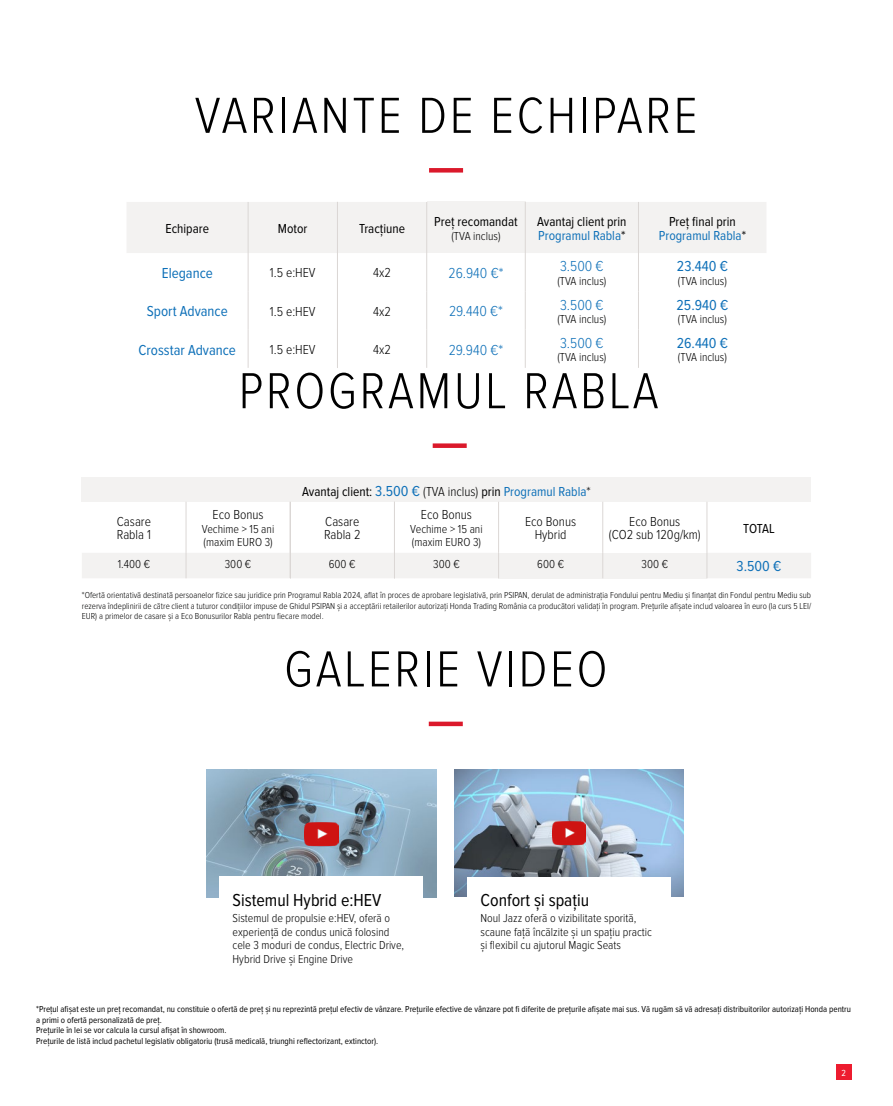
<style>
.page{position:relative;width:893px;height:1106px;background:#fff}
.page>*{position:absolute;margin:0;border:0;box-sizing:border-box;transform-origin:0 0}
.t1{font:300 52.5px "Proxima Nova Cond";letter-spacing:.05em;color:#000}
.t2{font:18px "Proxima Nova Cond";color:#000}
.t3{font:15px "Proxima Nova Cond";color:#0e70b8}
.t4{font:300 15px "Proxima Nova Cond";color:#0e70b8}
.t5{font:13.5px/13.5px "Proxima Nova Cond";color:#000}
.t6{font:300 13.5px/13.5px "Proxima Nova Cond";color:#000}
.t7{font:300 12px/13.5px "Proxima Nova Cond";color:#000}
.t8{font:9.15px "Proxima Nova Cond";color:#fff}
.t9{font:300 9px/10.5px "Proxima Nova Cond";color:#000101;text-align:justify}
.t10{font:9px/10.5px "Proxima Nova Cond";color:#000101}
.s1{color:#0e70b8}
.s2{font-size:15px;color:#0e70b8}
.s3{font-weight:300}
</style>
<div class="page">
<div style="left:836px;top:1064px;width:16px;height:15px;background:#ed1c2f"></div>
<hr style="left:429px;top:168px;width:34px;height:4px;background:#db192b">
<div style="left:427px;top:202px;width:98px;height:51px;background:#f3f2f1"></div>
<div style="left:526px;top:202px;width:240px;height:51px;background:#f3f2f1"></div>
<svg style="left:127px;top:202px;width:299px;height:166px"></svg>
<hr style="left:426px;top:202px;width:1px;height:51px;background:#dbd7d5">
<hr style="left:426px;top:253px;width:1px;height:38px;background:#dbd7d5">
<hr style="left:426px;top:291px;width:1px;height:38px;background:#dbd7d5">
<hr style="left:426px;top:329px;width:1px;height:39px;background:#dbd7d5">
<hr style="left:525px;top:202px;width:1px;height:51px;background:#dbd7d5">
<hr style="left:638px;top:202px;width:1px;height:51px;background:#dbd7d5">
<hr style="left:525px;top:253px;width:1px;height:38px;background:#dbd7d5">
<hr style="left:638px;top:253px;width:1px;height:38px;background:#dbd7d5">
<hr style="left:525px;top:291px;width:1px;height:38px;background:#dbd7d5">
<hr style="left:638px;top:291px;width:1px;height:38px;background:#dbd7d5">
<hr style="left:525px;top:329px;width:1px;height:39px;background:#dbd7d5">
<hr style="left:638px;top:329px;width:1px;height:39px;background:#dbd7d5">
<div style="left:429px;top:721px;width:34px;height:5px;background:#db192b"></div>
<img style="left:454px;top:769px;width:230px;height:127px">
<img style="left:207px;top:770px;width:229px;height:127px">
<div style="left:219px;top:876px;width:204px;height:116px;background:#fff"></div>
<div style="left:467px;top:876px;width:204px;height:118px;background:#fff"></div>
<img style="left:305px;top:817px;width:33px;height:33px">
<img style="left:552px;top:816px;width:33px;height:33px">
<div style="left:433px;top:443px;width:34px;height:5px;background:#db192b"></div>
<div style="left:82px;top:477px;width:729px;height:25px;background:#f3f2f1"></div>
<svg style="left:82px;top:501px;width:729px;height:78px"></svg>
<h1 class="t1" style="left:195px;top:86px;width:504px">VARIANTE DE ECHIPARE</h1>
<h3 class="t5" style="left:166px;top:222px;width:45px">Echipare</h3>
<h3 class="t5" style="left:278px;top:222px;width:31px">Motor</h3>
<h3 class="t5" style="left:359px;top:222px;width:47px">Tracțiune</h3>
<h3 class="t5" style="left:434px;top:215px;width:85px">Preț recomandat</h3>
<h3 class="t7" style="left:451px;top:229px;width:51px">(TVA inclus)</h3>
<h3 class="t3" style="left:162px;top:265px;width:53px">Elegance</h3>
<h3 class="t6" style="left:270px;top:266px;width:47px">1.5 e:HEV</h3>
<h3 class="t6" style="left:373px;top:266px;width:19px">4x2</h3>
<h3 class="t4" style="left:448px;top:265px;width:56px">26.940 €*</h3>
<h3 class="t3" style="left:147px;top:303px;width:82px">Sport Advance</h3>
<h3 class="t6" style="left:270px;top:305px;width:47px">1.5 e:HEV</h3>
<h3 class="t6" style="left:373px;top:305px;width:19px">4x2</h3>
<h3 class="t4" style="left:449px;top:303px;width:55px">29.440 €*</h3>
<h3 class="t3" style="left:139px;top:341px;width:99px">Crosstar Advance</h3>
<h3 class="t6" style="left:270px;top:343px;width:47px">1.5 e:HEV</h3>
<h3 class="t6" style="left:373px;top:343px;width:19px">4x2</h3>
<h3 class="t4" style="left:449px;top:341px;width:56px">29.940 €*</h3>
<h3 class="t5" style="left:537px;top:215px;width:91px">Avantaj client prin<br><span class="s1">Programul Rabla</span>*</h3>
<h3 class="t5" style="left:659px;top:215px;width:89px;text-align:center">Preț final prin<br><span class="s1">Programul Rabla</span>*</h3>
<h3 class="t4" style="left:560px;top:258px;width:45px">3.500 €</h3>
<h3 class="t7" style="left:557px;top:274px;width:51px">(TVA inclus)</h3>
<h3 class="t3" style="left:677px;top:258px;width:52px">23.440 €</h3>
<h3 class="t7" style="left:678px;top:274px;width:51px">(TVA inclus)</h3>
<h3 class="t4" style="left:560px;top:296px;width:45px">3.500 €</h3>
<h3 class="t7" style="left:557px;top:313px;width:51px">(TVA inclus)</h3>
<h3 class="t3" style="left:677px;top:296px;width:53px">25.940 €</h3>
<h3 class="t7" style="left:678px;top:313px;width:51px">(TVA inclus)</h3>
<h3 class="t4" style="left:560px;top:334px;width:45px">3.500 €</h3>
<h3 class="t7" style="left:557px;top:351px;width:51px">(TVA inclus)</h3>
<h3 class="t3" style="left:677px;top:334px;width:53px">26.440 €</h3>
<h3 class="t7" style="left:678px;top:351px;width:51px">(TVA inclus)</h3>
<h1 class="t1" style="left:239px;top:362px;width:421px">PROGRAMUL RABLA</h1>
<h3 class="t6" style="left:117px;top:515px;width:36px">Casare<br>Rabla 1</h3>
<h3 class="t5" style="left:302px;top:484px;width:290px">Avantaj client: <span class="s2">3.500 €</span> <span class="s3">(TVA inclus)</span> prin <span class="s1">Programul Rabla</span><span class="s3">*</span></h3>
<h3 class="t6" style="left:213px;top:508px;width:53px">Eco Bonus</h3>
<h3 class="t7" style="left:202px;top:522px;width:74px">Vechime &gt; 15 ani (maxim EURO 3)</h3>
<h3 class="t6" style="left:324px;top:515px;width:38px">Casare<br>Rabla 2</h3>
<h3 class="t6" style="left:421px;top:508px;width:53px">Eco Bonus</h3>
<h3 class="t7" style="left:410px;top:522px;width:74px">Vechime &gt; 15 ani (maxim EURO 3)</h3>
<h3 class="t6" style="left:525px;top:515px;width:53px;text-align:center">Eco Bonus<br>Hybrid</h3>
<h3 class="t6" style="left:609px;top:515px;width:93px;text-align:center">Eco Bonus<br>(CO2 sub 120g/km)</h3>
<h3 class="t5" style="left:743px;top:521px;width:33px">TOTAL</h3>
<h3 class="t7" style="left:118px;top:558px;width:34px">1.400 €</h3>
<h3 class="t7" style="left:225px;top:558px;width:28px">300 €</h3>
<h3 class="t7" style="left:329px;top:558px;width:28px">600 €</h3>
<h3 class="t7" style="left:433px;top:558px;width:28px">300 €</h3>
<h3 class="t7" style="left:537px;top:558px;width:28px">600 €</h3>
<h3 class="t7" style="left:642px;top:558px;width:28px">300 €</h3>
<h3 class="t3" style="left:737px;top:557px;width:46px">3.500 €</h3>
<p class="t9" style="left:82px;top:590px;width:731px">*Ofertă orientativă destinată persoanelor fizice sau juridice prin Programul Rabla 2024, aflat în proces de aprobare legislativă, prin PSIPAN, derulat de administrația Fondului pentru Mediu și finanțat din Fondul pentru Mediu sub rezerva îndeplinirii de către client a tuturor condițiilor impuse de Ghidul PSIPAN și a acceptării retailerilor autorizați Honda Trading România ca producători validați în program. Prețurile afișate includ valoarea în euro (la curs 5 LEI/ EUR) a primelor de casare și a Eco Bonusurilor Rabla pentru fiecare model.</p>
<h1 class="t1" style="left:284px;top:640px;width:325px">GALERIE VIDEO</h1>
<h2 class="t2" style="left:233px;top:889px;width:150px">Sistemul Hybrid e:HEV</h2>
<h3 class="t7" style="left:233px;top:911px;width:173px">Sistemul de propulsie e:HEV, oferă o experiență de condus unică folosind cele 3 moduri de condus, Electric Drive, Hybrid Drive și Engine Drive</h3>
<h2 class="t2" style="left:480px;top:889px;width:110px">Confort și spațiu</h2>
<h3 class="t7" style="left:480px;top:911px;width:173px">Noul Jazz oferă o vizibilitate sporită, scaune față încălzite și un spațiu practic și flexibil cu ajutorul Magic Seats</h3>
<p class="t10" style="left:36px;top:1004px;width:816px">*Prețul afișat este un preț recomandat, nu constituie o ofertă de preț și nu reprezintă prețul efectiv de vânzare. Prețurile efective de vânzare pot fi diferite de prețurile afișate mai sus. Vă rugăm să vă adresați distribuitorilor autorizați Honda pentru a primi o ofertă personalizată de preț.<br>Prețurile în lei se vor calcula la cursul afișat în showroom.<br>Prețurile de listă includ pachetul legislativ obligatoriu (trusă medicală, triunghi reflectorizant, extinctor).</p>
<p class="t8" style="left:842px;top:1067px;width:6px">2</p>
</div>
